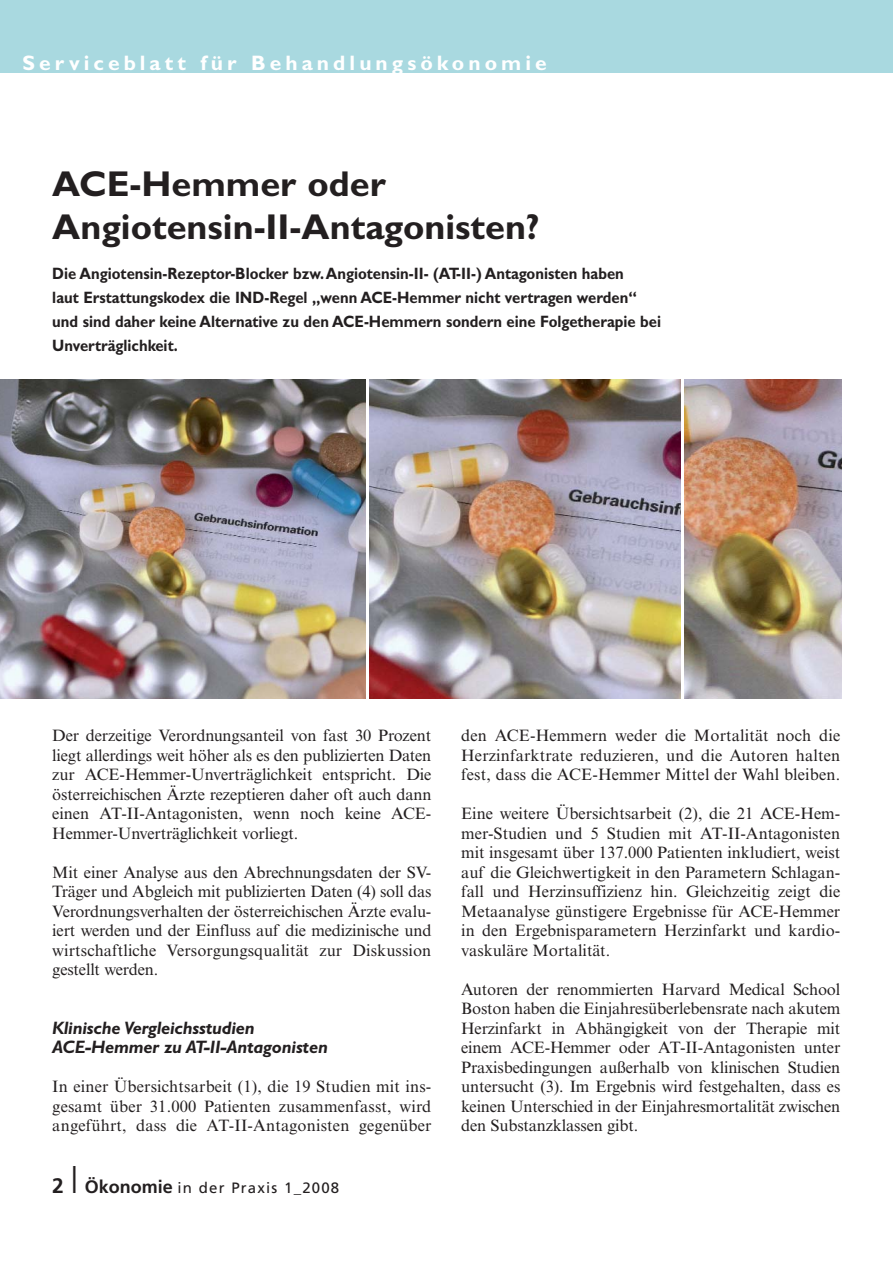
<style>
.page{position:relative;width:893px;height:1263px;background:#fff}
.page>*{position:absolute;margin:0;border:0;box-sizing:border-box;transform-origin:0 0}
.t1{font:700 36px/43.2px "Gill Sans Std";color:#231f20}
.t2{font:700 21px "Gill Sans Std";letter-spacing:.195em;color:#fff}
.t3{font:italic 700 18px/19.5px "Gill Sans Std";letter-spacing:-.01em;color:#231f20}
.t4{font:16.5px/19.5px "Times New Roman MT Std";color:#231f20;text-align:justify}
.t5{font:700 16.5px/24px "Gill Sans Std";color:#231f20;scale:.9 1}
.t6{font:15px "Frutiger LT Std";letter-spacing:.08em;color:#231f20}
.s1{font-weight:700;font-size:21px}
.s2{font-weight:300;font-size:36px}
.s3{font-weight:700;font-size:18px}
</style>
<div class="page">
<div style="left:0;top:0;width:893px;height:72px;background:#a9d9e0"></div>
<img style="left:0;top:379px;width:365px;height:319px">
<img style="left:370px;top:379px;width:310px;height:319px">
<img style="left:684px;top:379px;width:158px;height:319px">
<p class="t2" style="left:23px;top:55px;width:526px">Serviceblatt für Behandlungsökonomie</p>
<h1 class="t1" style="left:52px;top:166px;width:489px">ACE-Hemmer oder<br>Angiotensin-II-Antagonisten?</h1>
<p class="t5" style="left:52px;top:263px;width:678px">Die Angiotensin-Rezeptor-Blocker bzw.Angiotensin-II- (AT-II-) Antagonisten haben<br>laut Erstattungskodex die IND-Regel „wenn ACE-Hemmer nicht vertragen werden“ und sind daher keine Alternative zu den ACE-Hemmern sondern eine Folgetherapie bei Unverträglichkeit.</p>
<p class="t4" style="left:52px;top:727px;width:381px">Der derzeitige Verordnungsanteil von fast 30 Prozent liegt allerdings weit höher als es den publizierten Daten zur ACE-Hemmer-Unverträglichkeit entspricht. Die österreichischen Ärzte rezeptieren daher oft auch dann einen AT-II-Antagonisten, wenn noch keine ACE-Hemmer-Unverträglichkeit vorliegt.</p>
<p class="t4" style="left:52px;top:864px;width:381px">Mit einer Analyse aus den Abrechnungsdaten der SV-Träger und Abgleich mit publizierten Daten (4) soll das Verordnungsverhalten der österreichischen Ärzte evalu&shy;iert werden und der Einfluss auf die medizinische und wirtschaftliche Versorgungsqualität zur Diskussion gestellt werden.</p>
<p class="t3" style="left:52px;top:1020px;width:277px">Klinische Vergleichsstudien<br>ACE-Hemmer zu AT-II-Antagonisten</p>
<p class="t4" style="left:52px;top:1078px;width:381px">In einer Übersichtsarbeit (1), die 19 Studien mit ins&shy;gesamt über 31.000 Patienten zusammenfasst, wird angeführt, dass die AT-II-Antagonisten gegenüber</p>
<p class="t6" style="left:52px;top:1180px;width:288px"><span class="s1">2</span> <span class="s2">l</span> <span class="s3">Ökonomie</span> in der Praxis 1_2008</p>
<p class="t4" style="left:461px;top:727px;width:381px">den ACE-Hemmern weder die Mortalität noch die Herzinfarktrate reduzieren, und die Autoren halten fest, dass die ACE-Hemmer Mittel der Wahl bleiben.</p>
<p class="t4" style="left:461px;top:805px;width:381px">Eine weitere Übersichtsarbeit (2), die 21 ACE-Hem&shy;mer-Studien und 5 Studien mit AT-II-Antagonisten mit insgesamt über 137.000 Patienten inkludiert, weist auf die Gleichwertigkeit in den Parametern Schlagan&shy;fall und Herzinsuffizienz hin. Gleichzeitig zeigt die Metaanalyse günstigere Ergebnisse für ACE-Hemmer in den Ergebnisparametern Herzinfarkt und kardio&shy;vaskuläre Mortalität.</p>
<p class="t4" style="left:461px;top:981px;width:381px">Autoren der renommierten Harvard Medical School Boston haben die Einjahresüberlebensrate nach akutem Herzinfarkt in Abhängigkeit von der Therapie mit einem ACE-Hemmer oder AT-II-Antagonisten unter Praxisbedingungen außerhalb von klinischen Studien untersucht (3). Im Ergebnis wird festgehalten, dass es keinen Unterschied in der Einjahresmortalität zwischen den Substanzklassen gibt.</p>
</div>
